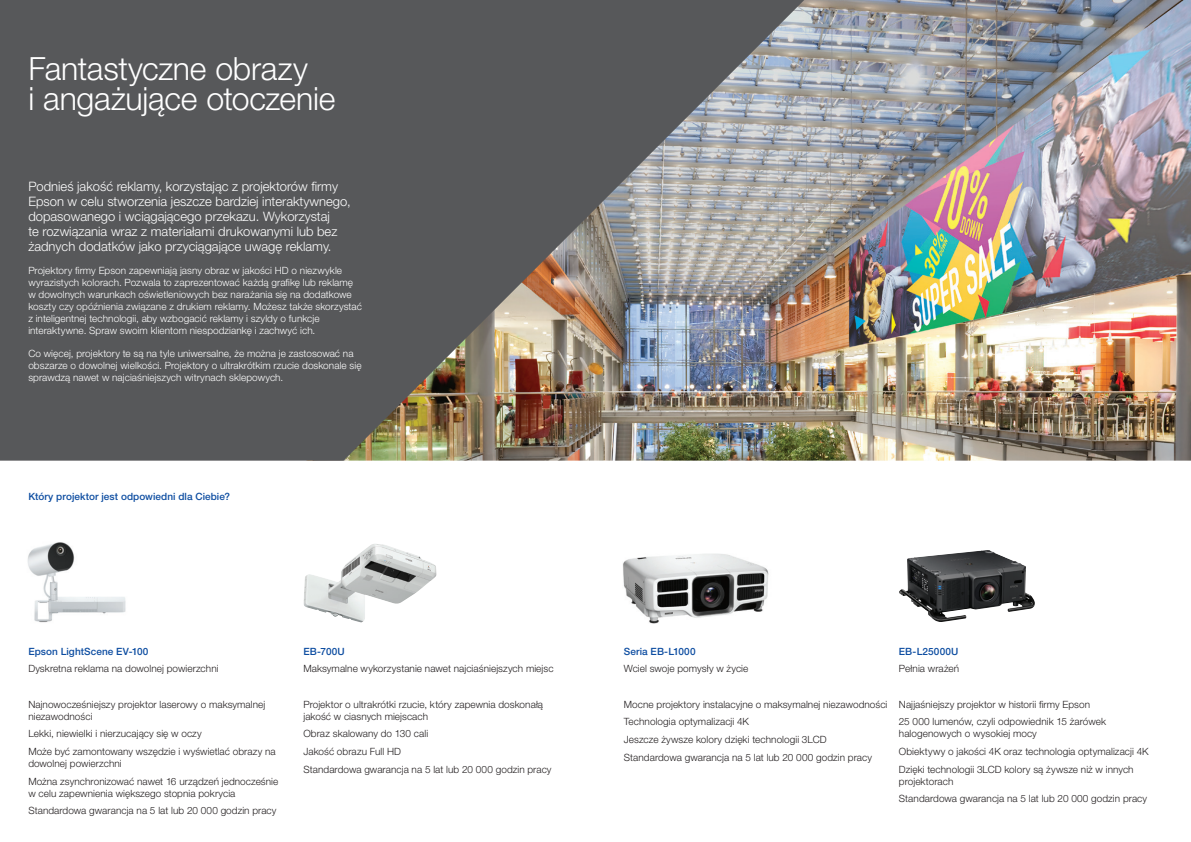
<style>
.page{position:relative;width:1191px;height:842px;background:#fff}
.page>*{position:absolute;margin:0;border:0;box-sizing:border-box;transform-origin:0 0}
.t1{font:300 32px/30px "Helvetica Neue LT Pro";letter-spacing:-.01em;color:#fff}
.t2{font:300 13px/15px "Helvetica Neue LT Pro";color:#fff}
.t3{font:300 10px/17.7px "Helvetica Neue LT Pro";letter-spacing:.005em;color:#231f20}
.t4{font:300 10px/12px "Helvetica Neue LT Pro";letter-spacing:.005em;color:#fff}
.t5{font:500 10px "Helvetica Neue LT Pro";letter-spacing:.01em;color:#0d4da1}
</style>
<div class="page">
<img style="left:812px;top:0;width:379px;height:461px">
<img style="left:0;top:0;width:812px;height:461px">
<img style="left:27px;top:542px;width:99px;height:81px">
<img style="left:899px;top:550px;width:88px;height:72px">
<img style="left:303px;top:544px;width:133px;height:78px">
<img style="left:623px;top:553px;width:146px;height:71px">
<h1 class="t1" style="left:28px;top:52px;width:308px">Fantastyczne obrazy<br>i angażujące otoczenie</h1>
<p class="t2" style="left:28px;top:178px;width:324px">Podnieś jakość reklamy, korzystając z projektorów firmy Epson w celu stworzenia jeszcze bardziej interaktywnego, dopasowanego i wciągającego przekazu. Wykorzystaj<br>te rozwiązania wraz z materiałami drukowanymi lub bez żadnych dodatków jako przyciągające uwagę reklamy.</p>
<p class="t4" style="left:28px;top:264px;width:335px">Projektory firmy Epson zapewniają jasny obraz w jakości HD o niezwykle wyrazistych kolorach. Pozwala to zaprezentować każdą grafikę lub reklamę w dowolnych warunkach oświetleniowych bez narażania się na dodatkowe koszty czy opóźnienia związane z drukiem reklamy. Możesz także skorzystać z inteligentnej technologii, aby wzbogacić reklamy i szyldy o funkcje interaktywne. Spraw swoim klientom niespodziankę i zachwyć ich.</p>
<p class="t4" style="left:28px;top:348px;width:335px">Co więcej, projektory te są na tyle uniwersalne, że można je zastosować na obszarze o dowolnej wielkości. Projektory o ultrakrótkim rzucie doskonale się sprawdzą nawet w najciaśniejszych witrynach sklepowych.</p>
<p class="t5" style="left:28px;top:490px;width:203px">Który projektor jest odpowiedni dla Ciebie?</p>
<p class="t5" style="left:28px;top:645px;width:122px">Epson LightScene EV-100</p>
<p class="t3" style="left:28px;top:660px;width:192px">Dyskretna reklama na dowolnej powierzchni</p>
<p class="t3" style="left:28px;top:698px;width:238px;line-height:12px">Najnowocześniejszy projektor laserowy o maksymalnej niezawodności</p>
<p class="t3" style="left:28px;top:725px;width:249px">Lekki, niewielki i nierzucający się w oczy<br>Może być zamontowany wszędzie i wyświetlać obrazy na</p>
<p class="t3" style="left:28px;top:754px;width:251px">dowolnej powierzchni<br>Można zsynchronizować nawet 16 urządzeń jednocześnie</p>
<p class="t3" style="left:28px;top:784px;width:250px">w celu zapewnienia większego stopnia pokrycia<br>Standardowa gwarancja na 5 lat lub 20 000 godzin pracy</p>
<p class="t5" style="left:303px;top:645px;width:43px">EB-700U</p>
<p class="t3" style="left:303px;top:660px;width:252px">Maksymalne wykorzystanie nawet najciaśniejszych miejsc</p>
<p class="t3" style="left:303px;top:698px;width:241px;line-height:12px">Projektor o ultrakrótki rzucie, który zapewnia doskonałą jakość w ciasnych miejscach</p>
<p class="t3" style="left:303px;top:725px;width:250px">Obraz skalowany do 130 cali<br>Jakość obrazu Full HD<br>Standardowa gwarancja na 5 lat lub 20 000 godzin pracy</p>
<p class="t5" style="left:624px;top:645px;width:73px">Seria EB-L1000</p>
<p class="t3" style="left:624px;top:660px;width:126px">Wciel swoje pomysły w życie</p>
<p class="t3" style="left:624px;top:695px;width:265px">Mocne projektory instalacyjne o maksymalnej niezawodności Technologia optymalizacji 4K<br>Jeszcze żywsze kolory dzięki technologii 3LCD<br>Standardowa gwarancja na 5 lat lub 20 000 godzin pracy</p>
<p class="t5" style="left:899px;top:645px;width:61px">EB-L25000U</p>
<p class="t3" style="left:899px;top:660px;width:62px">Pełnia wrażeń</p>
<p class="t3" style="left:899px;top:695px;width:209px">Najjaśniejszy projektor w historii firmy Epson<br>25 000 lumenów, czyli odpowiednik 15 żarówek</p>
<p class="t3" style="left:899px;top:725px;width:251px">halogenowych o wysokiej mocy<br>Obiektywy o jakości 4K oraz technologia optymalizacji 4K<br>Dzięki technologii 3LCD kolory są żywsze niż w innych</p>
<p class="t3" style="left:899px;top:772px;width:250px">projektorach<br>Standardowa gwarancja na 5 lat lub 20 000 godzin pracy</p>
</div>
